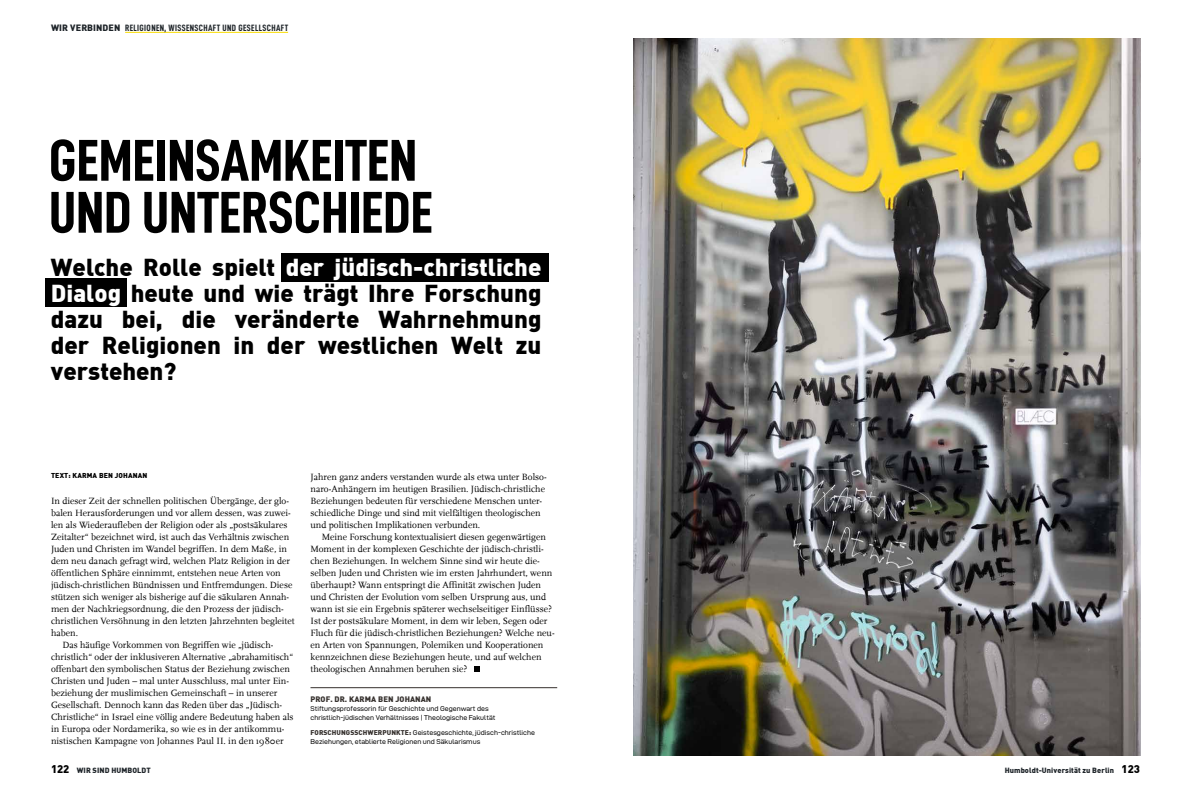
<style>
.page{position:relative;width:1191px;height:794px;background:#fff}
.page>*{position:absolute;margin:0;border:0;box-sizing:border-box;transform-origin:0 0}
.t1{font:59.1px/52px "D DIN Condensed Bold";color:#000}
.t2{font:900 24px/26px "DIN";color:#000;text-align:justify}
.t3{font:9.5px/12px "HU Scala";color:#000}
.t4{font:9.2px "D DIN Condensed Bold";letter-spacing:.04em;color:#1e2429}
.t5{font:900 7.8px "DIN";letter-spacing:.01em;color:#35302d}
.t6{font:900 7.4px "DIN";letter-spacing:.01em;color:#1e2429}
.t7{font:7px/9px "D DIN Exp";color:#000}
.t8{font:900 7px "DIN";letter-spacing:.02em;color:#000}
.s1{font-family:"DIN";font-weight:900;font-size:9px}
.s2{color:#fff}
.s3{font-family:"DIN";font-weight:900;font-size:6.8px;color:#35302d}
.s4{font-size:11px;color:#000}
</style>
<div class="page">
<hr style="left:125px;top:32px;width:163px;height:1px;background:#f9dc00">
<img style="left:633px;top:38px;width:507px;height:718px">
<hr style="left:310px;top:687px;width:247px;height:1px;background:#35302d">
<svg style="left:474px;top:666px;width:5px;height:6px"></svg>
<div style="left:281px;top:253px;width:268px;height:28px;background:#000"></div>
<div style="left:46px;top:279px;width:81px;height:28px;background:#000"></div>
<p class="t4" style="left:51px;top:23px;width:238px"><span class="s1">WIR VERBINDEN</span> RELIGIONEN, WISSENSCHAFT UND GESELLSCHAFT</p>
<h1 class="t1" style="left:49px;top:133px;width:385px">GEMEINSAMKEITEN<br>UND UNTERSCHIEDE</h1>
<h2 class="t2" style="left:51px;top:253px;width:492px">Welche Rolle spielt <span class="s2">der jüdisch-christliche Dialog</span> heute und wie trägt Ihre Forschung dazu bei, die veränderte Wahrnehmung der Religionen in der westlichen Welt zu verstehen?</h2>
<p class="t8" style="left:51px;top:471px;width:98px">TEXT: KARMA BEN JOHANAN</p>
<p class="t3" style="left:51px;top:495px;width:239px">In dieser Zeit der schnellen politischen Übergänge, der glo-</p>
<p class="t3" style="left:51px;top:507px;width:241px">balen Herausforderungen und vor allem dessen, was zuwei-</p>
<p class="t3" style="left:51px;top:519px;width:238px">len als Wiederaufleben der Religion oder als „postsäkulares</p>
<p class="t3" style="left:51px;top:531px;width:240px">Zeitalter“ bezeichnet wird, ist auch das Verhältnis zwischen</p>
<p class="t3" style="left:51px;top:543px;width:237px">Juden und Christen im Wandel begriffen. In dem Maße, in</p>
<p class="t3" style="left:51px;top:555px;width:240px">dem neu danach gefragt wird, welchen Platz Religion in der</p>
<p class="t3" style="left:51px;top:567px;width:231px">öffentlichen Sphäre einnimmt, entstehen neue Arten von</p>
<p class="t3" style="left:51px;top:579px;width:243px">jüdisch-christlichen Bündnissen und Entfremdungen. Diese</p>
<p class="t3" style="left:51px;top:591px;width:240px">stützen sich weniger als bisherige auf die säkularen Annah-</p>
<p class="t3" style="left:51px;top:603px;width:234px">men der Nachkriegsordnung, die den Prozess der jüdisch-</p>
<p class="t3" style="left:51px;top:615px;width:245px">christlichen Versöhnung in den letzten Jahrzehnten begleitet</p>
<p class="t3" style="left:51px;top:627px;width:29px">haben.</p>
<p class="t3" style="left:62px;top:639px;width:212px">Das häufige Vorkommen von Begriffen wie „jüdisch-</p>
<p class="t3" style="left:51px;top:651px;width:244px">christlich“ oder der inklusiveren Alternative „abrahamitisch“</p>
<p class="t3" style="left:51px;top:663px;width:240px">offenbart den symbolischen Status der Beziehung zwischen</p>
<p class="t3" style="left:51px;top:675px;width:239px">Christen und Juden – mal unter Ausschluss, mal unter Ein-</p>
<p class="t3" style="left:51px;top:687px;width:228px">beziehung der muslimischen Gemeinschaft – in unserer</p>
<p class="t3" style="left:51px;top:699px;width:232px">Gesellschaft. Dennoch kann das Reden über das „Jüdisch-</p>
<p class="t3" style="left:51px;top:711px;width:244px">Christliche“ in Israel eine völlig andere Bedeutung haben als</p>
<p class="t3" style="left:51px;top:723px;width:235px">in Europa oder Nordamerika, so wie es in der antikommu-</p>
<p class="t3" style="left:51px;top:735px;width:234px">nistischen Kampagne von Johannes Paul II. in den 1980er</p>
<p class="t3" style="left:310px;top:471px;width:238px">Jahren ganz anders verstanden wurde als etwa unter Bolso&shy;naro-Anhängern im heutigen Brasilien. Jüdisch-christliche Beziehungen bedeuten für verschiedene Menschen unter&shy;schiedliche Dinge und sind mit vielfältigen theologischen und politischen Implikationen verbunden.</p>
<p class="t3" style="left:310px;top:531px;width:246px;text-indent:11px">Meine Forschung kontextualisiert diesen gegenwärtigen Moment in der komplexen Geschichte der jüdisch-christli&shy;chen Beziehungen. In welchem Sinne sind wir heute die&shy;selben Juden und Christen wie im ersten Jahrhundert, wenn überhaupt? Wann entspringt die Affinität zwischen Juden und Christen der Evolution vom selben Ursprung aus, und wann ist sie ein Ergebnis späterer wechselseitiger Einflüsse?<br>Ist der postsäkulare Moment, in dem wir leben, Segen oder Fluch für die jüdisch-christlichen Beziehungen? Welche neu&shy;en Arten von Spannungen, Polemiken und Kooperationen kennzeichnen diese Beziehungen heute, und auf welchen theologischen Annahmen beruhen sie?</p>
<p class="t5" style="left:310px;top:694px;width:122px">PROF. DR. KARMA BEN JOHANAN</p>
<p class="t7" style="left:310px;top:704px;width:187px">Stiftungsprofessorin für Geschichte und Gegenwart des christlich-jüdischen Verhältnisses | Theologische Fakultät</p>
<p class="t7" style="left:310px;top:727px;width:226px"><span class="s3">FORSCHUNGSSCHWERPUNKTE:</span> Geistesgeschichte, jüdisch-christliche<br>Beziehungen, etablierte Religionen und Säkularismus</p>
<p class="t6" style="left:51px;top:765px;width:101px"><span class="s4">122</span> WIR SIND HUMBOLDT</p>
<p class="t6" style="left:1004px;top:765px;width:137px">Humboldt-Universität zu Berlin <span class="s4">123</span></p>
</div>
